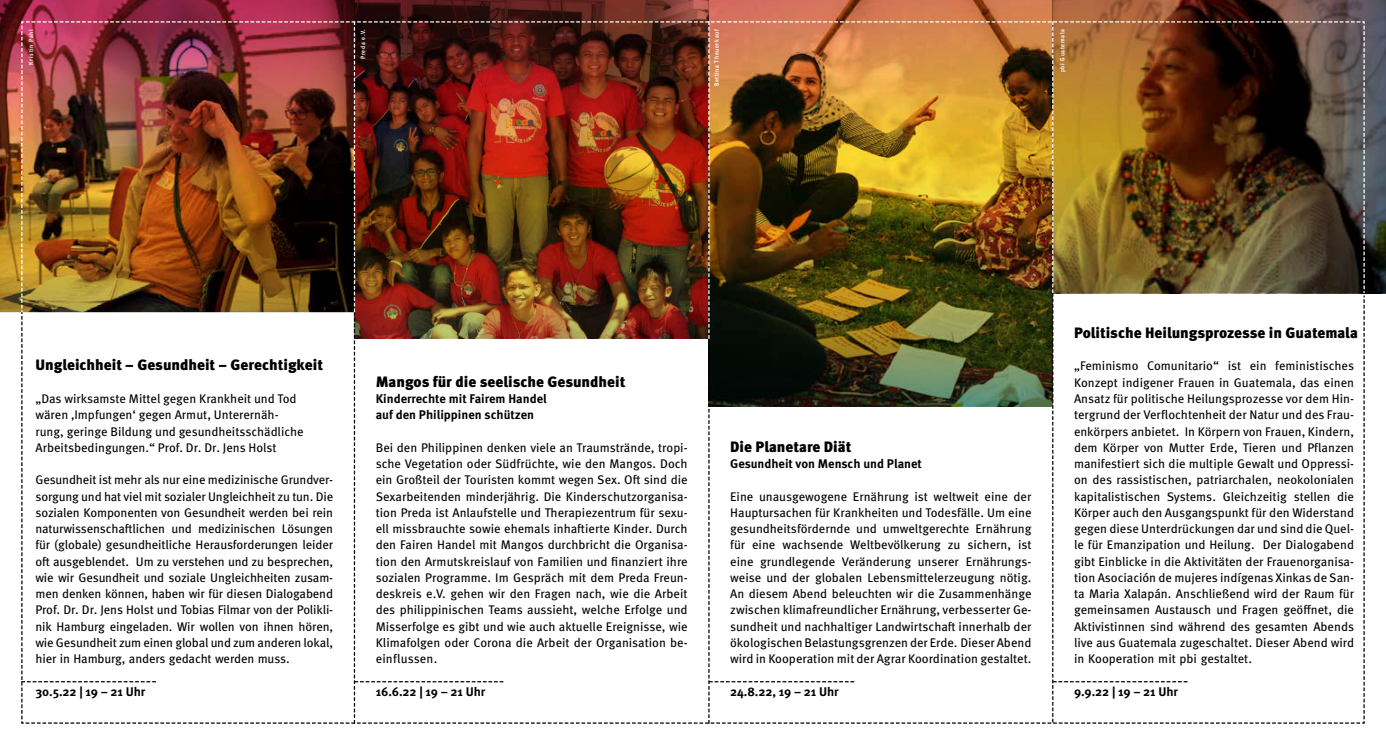
<style>
.page{position:relative;width:1386px;height:745px;background:#fff}
.page>*{position:absolute;margin:0;border:0;box-sizing:border-box;transform-origin:0 0}
.t1{font:900 15px "Meta OT";color:#000}
.t2{font:12.5px/16.2px "Meta OT";letter-spacing:-.005em;color:#000}
.t3{font:700 12.5px/16.2px "Meta OT";color:#000}
.t4{font:12.5px "Meta OT";letter-spacing:.015em;color:#000}
.t5{font:700 condensed 6.25px "Meta OT";letter-spacing:.105em;color:#fff}
</style>
<div class="page">
<img style="left:709px;top:0;width:343px;height:21px">
<img style="left:1052px;top:0;width:333px;height:293px">
<img style="left:0;top:0;width:354px;height:312px">
<img style="left:354px;top:0;width:355px;height:21px">
<img style="left:21px;top:21px;width:1343px;height:702px">
<p class="t5" style="left:27px;top:64px;width:37px;rotate:-90deg">Kristin Pahl</p>
<p class="t5" style="left:359px;top:59px;width:31px;rotate:-90deg">P r e ad .V.e</p>
<p class="t5" style="left:712px;top:86px;width:59px;rotate:-90deg">Bettina Theuerkauf</p>
<p class="t5" style="left:1058px;top:72px;width:44px;rotate:-90deg">pbi Guatemala</p>
<p class="t1" style="left:35px;top:356px;width:289px">Ungleichheit – Gesundheit – Gerechtigkeit</p>
<p class="t2" style="left:35px;top:390px;width:263px">„Das wirksamste Mittel gegen Krankheit und Tod</p>
<p class="t2" style="left:35px;top:423px;width:270px">rung, geringe Bildung und gesundheitsschädliche</p>
<p class="t2" style="left:35px;top:406px;width:245px">wären ‚Impfungen‘ gegen Armut, Unterernäh-</p>
<p class="t2" style="left:35px;top:439px;width:243px">Arbeitsbedingungen.“ Prof. Dr. Dr. Jens Holst</p>
<p class="t2" style="left:35px;top:488px;width:299px">sorgung und hat viel mit sozialer Ungleichheit zu tun. Die</p>
<p class="t2" style="left:35px;top:471px;width:299px">Gesundheit ist mehr als nur eine medizinische Grundver-</p>
<p class="t2" style="left:35px;top:504px;width:299px;text-align:right">sozialen Komponenten von Gesundheit werden bei rein<br>Lösungen</p>
<p class="t2" style="left:171px;top:520px;width:22px">und</p>
<p class="t2" style="left:198px;top:520px;width:79px">medizinischen</p>
<p class="t2" style="left:35px;top:520px;width:131px">naturwissenschaftlichen</p>
<p class="t2" style="left:35px;top:536px;width:299px">für (globale) gesundheitliche Herausforderungen leider</p>
<p class="t2" style="left:136px;top:553px;width:199px">Um zu verstehen und zu besprechen,</p>
<p class="t2" style="left:35px;top:553px;width:95px">oft ausgeblendet.</p>
<p class="t2" style="left:35px;top:585px;width:299px">men denken können, haben wir für diesen Dialogabend</p>
<p class="t2" style="left:35px;top:569px;width:299px">wie wir Gesundheit und soziale Ungleichheiten zusam-</p>
<p class="t2" style="left:35px;top:618px;width:299px">nik Hamburg eingeladen. Wir wollen von ihnen hören,</p>
<p class="t2" style="left:35px;top:601px;width:299px">Prof. Dr. Dr. Jens Holst und Tobias Filmar von der Polikli-</p>
<p class="t2" style="left:35px;top:634px;width:299px">wie Gesundheit zum einen global und zum anderen lokal, hier in Hamburg, anders gedacht werden muss.</p>
<p class="t3" style="left:35px;top:683px;width:111px">30.5.22 | 19 – 21 Uhr</p>
<p class="t1" style="left:376px;top:372px;width:251px">Mangos für die seelische Gesundheit</p>
<p class="t3" style="left:376px;top:390px;width:173px">Kinderrechte mit Fairem Handel auf den Philippinen schützen</p>
<p class="t2" style="left:376px;top:455px;width:313px">sche Vegetation oder Südfrüchte, wie den Mangos. Doch</p>
<p class="t2" style="left:376px;top:439px;width:313px">Bei den Philippinen denken viele an Traumstrände, tropi-</p>
<p class="t2" style="left:376px;top:471px;width:313px">ein Großteil der Touristen kommt wegen Sex. Oft sind die</p>
<p class="t2" style="left:376px;top:520px;width:313px">ell missbrauchte sowie ehemals inhaftierte Kinder. Durch</p>
<p class="t2" style="left:376px;top:488px;width:313px">Sexarbeitenden minderjährig. Die Kinderschutzorganisa-</p>
<p class="t2" style="left:376px;top:504px;width:313px">tion Preda ist Anlaufstelle und Therapiezentrum für sexu-</p>
<p class="t2" style="left:376px;top:536px;width:313px">den Fairen Handel mit Mangos durchbricht die Organisa-</p>
<p class="t2" style="left:376px;top:585px;width:313px">deskreis .V.e gehen wir den Fragen nach, wie die Arbeit</p>
<p class="t2" style="left:376px;top:553px;width:313px">tion den Armutskreislauf von Familien und finanziert ihre</p>
<p class="t2" style="left:376px;top:569px;width:313px">sozialen Programme. Im Gespräch mit dem Preda Freun-</p>
<p class="t2" style="left:376px;top:601px;width:313px">des philippinischen Teams aussieht, welche Erfolge und<br>Misserfolge es gibt und wie auch aktuelle Ereignisse, wie</p>
<p class="t4" style="left:376px;top:651px;width:63px">einflussen.</p>
<p class="t2" style="left:376px;top:634px;width:313px">Klimafolgen oder Corona die Arbeit der Organisation be-</p>
<p class="t3" style="left:376px;top:683px;width:111px">16.6.22 | 19 – 21 Uhr</p>
<p class="t1" style="left:730px;top:437px;width:123px">Die Planetare Diät</p>
<p class="t3" style="left:730px;top:455px;width:193px">Gesundheit von Mensch und Planet</p>
<p class="t2" style="left:1013px;top:488px;width:19px">der</p>
<p class="t2" style="left:853px;top:488px;width:57px">Ernährung</p>
<p class="t2" style="left:914px;top:488px;width:95px">ist weltweit eine</p>
<p class="t2" style="left:730px;top:488px;width:25px">Eine</p>
<p class="t2" style="left:730px;top:504px;width:303px">Hauptursachen für Krankheiten und Todesfälle. Um eine</p>
<p class="t2" style="left:975px;top:520px;width:57px">Ernährung</p>
<p class="t2" style="left:759px;top:488px;width:90px">unausgewogene</p>
<p class="t2" style="left:730px;top:520px;width:121px">gesundheitsfördernde</p>
<p class="t2" style="left:856px;top:520px;width:22px">und</p>
<p class="t2" style="left:883px;top:520px;width:88px">umweltgerechte</p>
<p class="t2" style="left:850px;top:536px;width:92px">Weltbevölkerung</p>
<p class="t2" style="left:782px;top:536px;width:62px">wachsende</p>
<p class="t2" style="left:967px;top:536px;width:45px">sichern,</p>
<p class="t2" style="left:730px;top:536px;width:16px">für</p>
<p class="t2" style="left:730px;top:569px;width:303px">weise und der globalen Lebensmittelerzeugung nötig.</p>
<p class="t2" style="left:752px;top:536px;width:25px">eine</p>
<p class="t2" style="left:1018px;top:536px;width:15px">ist</p>
<p class="t2" style="left:948px;top:536px;width:14px">zu</p>
<p class="t2" style="left:760px;top:553px;width:77px">grundlegende</p>
<p class="t2" style="left:842px;top:553px;width:71px">Veränderung</p>
<p class="t2" style="left:965px;top:553px;width:67px">Ernährungs-</p>
<p class="t2" style="left:730px;top:553px;width:25px">eine</p>
<p class="t2" style="left:730px;top:585px;width:303px">An diesem Abend beleuchten wir die Zusammenhänge</p>
<p class="t2" style="left:730px;top:618px;width:303px">sundheit und nachhaltiger Landwirtschaft innerhalb der</p>
<p class="t2" style="left:917px;top:553px;width:43px">unserer</p>
<p class="t2" style="left:730px;top:601px;width:303px">zwischen klimafreundlicher Ernährung, verbesserter Ge-</p>
<p class="t2" style="left:730px;top:634px;width:303px">ökologischenBelastungsgrenzenderErde. Dieser Abend wird in Kooperation mit der Agrar Koordination gestaltet.</p>
<p class="t3" style="left:730px;top:683px;width:110px">24.8.22, 19 – 21 Uhr</p>
<p class="t1" style="left:1074px;top:323px;width:285px">Politische Heilungsprozesse in Guatemala</p>
<p class="t2" style="left:1275px;top:358px;width:80px">feministisches</p>
<p class="t2" style="left:1074px;top:358px;width:281px">„Feminismo<br>Konzept indigener Frauen in Guatemala, das einen</p>
<p class="t2" style="left:1074px;top:423px;width:281px">enkörpers anbietet. In Körpern von Frauen, Kindern,</p>
<p class="t2" style="left:1147px;top:358px;width:73px">Comunitario“</p>
<p class="t2" style="left:1227px;top:358px;width:15px">ist</p>
<p class="t2" style="left:1249px;top:358px;width:18px">ein</p>
<p class="t2" style="left:1074px;top:390px;width:281px">Ansatz für politische Heilungsprozesse vor dem Hin-</p>
<p class="t2" style="left:1074px;top:439px;width:281px">dem Körper von Mutter Erde, Tieren und Pflanzen</p>
<p class="t2" style="left:1074px;top:471px;width:281px">on des rassistischen, patriarchalen, neokolonialen</p>
<p class="t2" style="left:1074px;top:406px;width:281px">tergrund der Verflochtenheit der Natur und des Frau-</p>
<p class="t2" style="left:1074px;top:455px;width:281px">manifestiert sich die multiple Gewalt und Oppressi-</p>
<p class="t2" style="left:1337px;top:488px;width:18px">die</p>
<p class="t2" style="left:1074px;top:488px;width:281px">kapitalistischen<br>Körper auch den Ausgangspunkt für den Widerstand</p>
<p class="t2" style="left:1262px;top:536px;width:93px">Der Dialogabend</p>
<p class="t2" style="left:1222px;top:488px;width:66px">Gleichzeitig</p>
<p class="t2" style="left:1293px;top:488px;width:38px">stellen</p>
<p class="t2" style="left:1166px;top:488px;width:51px">Systems.</p>
<p class="t2" style="left:1074px;top:520px;width:281px">gegen diese Unterdrückungen dar und sind die Quel-</p>
<p class="t2" style="left:1074px;top:536px;width:182px">le für Emanzipation und Heilung.</p>
<p class="t2" style="left:1074px;top:553px;width:281px">gibt Einblicke in die Aktivitäten der Frauenorganisa-</p>
<p class="t2" style="left:1074px;top:601px;width:281px;text-align:justify">gemeinsamen Austausch und Fragen geöffnet, die Aktivistinnen sind während des gesamten Abends live aus Guatemala zugeschaltet. Dieser Abend wird in Kooperation mit pbi gestaltet.</p>
<p class="t3" style="left:1074px;top:683px;width:105px">9.9.22 | 19 – 21 Uhr</p>
<p class="t2" style="left:1074px;top:569px;width:281px">tion Asociación de mujeres indígenas Xinkas de San-</p>
<p class="t2" style="left:1074px;top:585px;width:281px">ta Maria Xalapán. Anschließend wird der Raum für</p>
</div>
